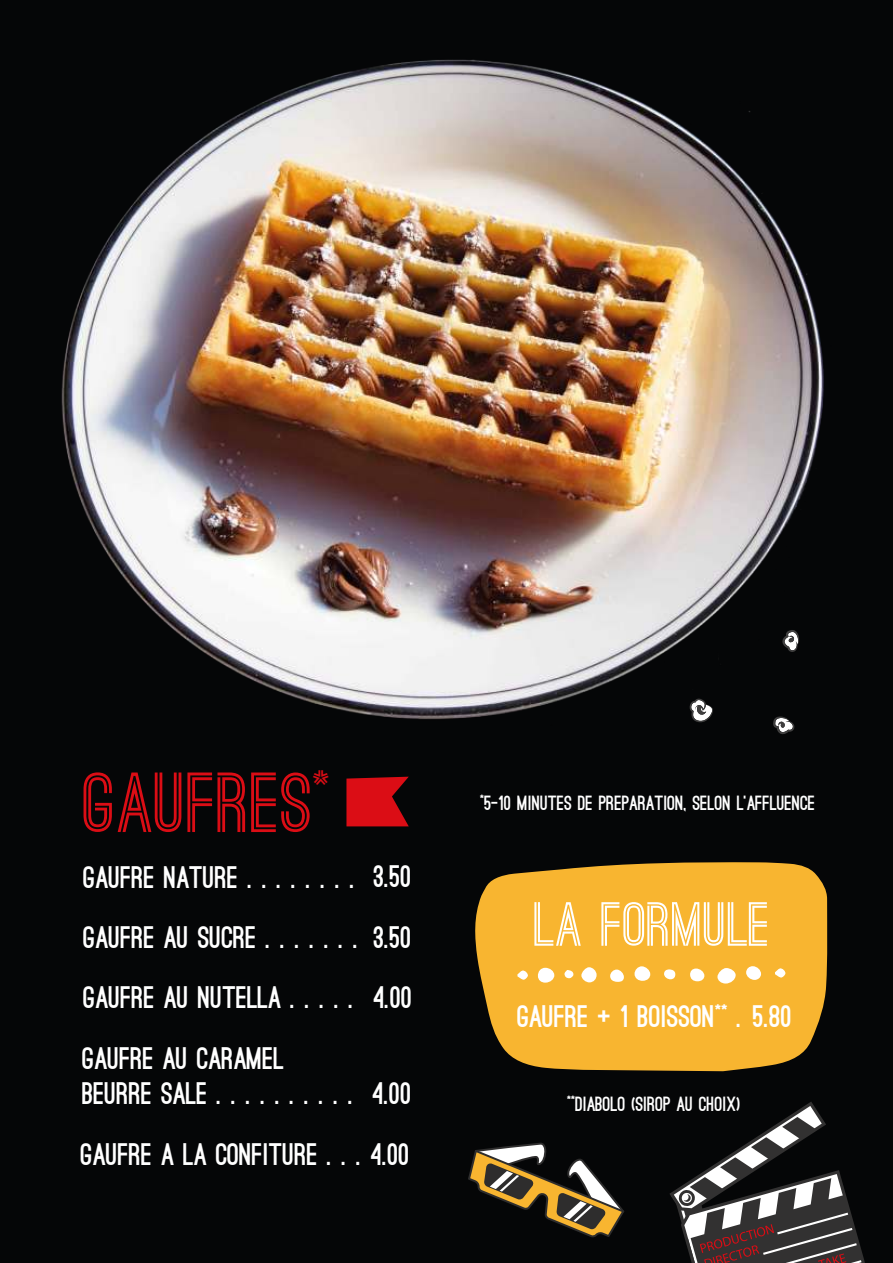
<style>
.page{position:relative;width:893px;height:1263px;background:#050607}
.page>*{position:absolute;margin:0;border:0;box-sizing:border-box;transform-origin:0 0}
.t1{font:700 80.7px "Ostrich Sans";color:#db0d15}
.t2{font:700 59.1px "Ostrich Sans";color:#fff}
.t3{font:900 29.55px/60.4px "Ostrich Sans";color:#fff}
.t4{font:900 19.5px "Ostrich Sans";color:#fff}
</style>
<div class="page">
<img style="left:61px;top:59px;width:763px;height:669px">
<svg style="left:782px;top:630px;width:17px;height:22px"></svg>
<svg style="left:773px;top:716px;width:21px;height:18px"></svg>
<svg style="left:689px;top:698px;width:24px;height:24px"></svg>
<svg style="left:670px;top:1102px;width:195px;height:161px"></svg>
<svg style="left:468px;top:1142px;width:156px;height:95px"></svg>
<svg style="left:346px;top:777px;width:63px;height:49px;background:#b80b12"></svg>
<svg style="left:475px;top:862px;width:353px;height:209px;background:#e3a62c"></svg>
<svg style="left:717px;top:968px;width:19px;height:15px"></svg>
<div style="left:538px;top:968px;width:16px;height:15px;background:#fff;border-radius:7px"></div>
<div style="left:634px;top:966px;width:16px;height:15px;background:#fff;border-radius:50%"></div>
<div style="left:581px;top:967px;width:16px;height:15px;background:#fff;border-radius:50%"></div>
<svg style="left:746px;top:966px;width:15px;height:14px"></svg>
<svg style="left:690px;top:968px;width:14px;height:13px"></svg>
<svg style="left:610px;top:969px;width:14px;height:13px"></svg>
<svg style="left:664px;top:969px;width:11px;height:10px"></svg>
<svg style="left:517px;top:970px;width:12px;height:10px"></svg>
<svg style="left:564px;top:970px;width:10px;height:8px"></svg>
<svg style="left:775px;top:968px;width:11px;height:10px"></svg>
<h1 class="t1" style="left:84px;top:757px;width:249px">GAUFRES<sup>*</sup></h1>
<p class="t3" style="left:84px;top:847px;width:277px">GAUFRE NATURE . . . . . . . .<br>GAUFRE AU SUCRE . . . . . . .</p>
<p class="t3" style="left:84px;top:847px;width:331px;text-align:right">3.50<br>3.50<br>GAUFRE AU NUTELLA . . . . . 4.00</p>
<p class="t3" style="left:83px;top:1040px;width:331px;line-height:35.5px">GAUFRE AU CARAMEL<br>BEURRE SALE . . . . . . . . . . 4.00</p>
<p class="t3" style="left:81px;top:1124px;width:331px">GAUFRE A LA CONFITURE . . . 4.00</p>
<p class="t4" style="left:480px;top:792px;width:337px"><sup>*</sup>5-10 MINUTES DE PREPARATION, SELON L’AFFLUENCE</p>
<h2 class="t2" style="left:534px;top:891px;width:238px">LA FORMULE</h2>
<p class="t3" style="left:517px;top:987px;width:276px">GAUFRE + 1 BOISSON<sup>**</sup> . 5.80</p>
<p class="t4" style="left:567px;top:1092px;width:175px"><sup>**</sup>DIABOLO (SIROP AU CHOIX)</p>
</div>
